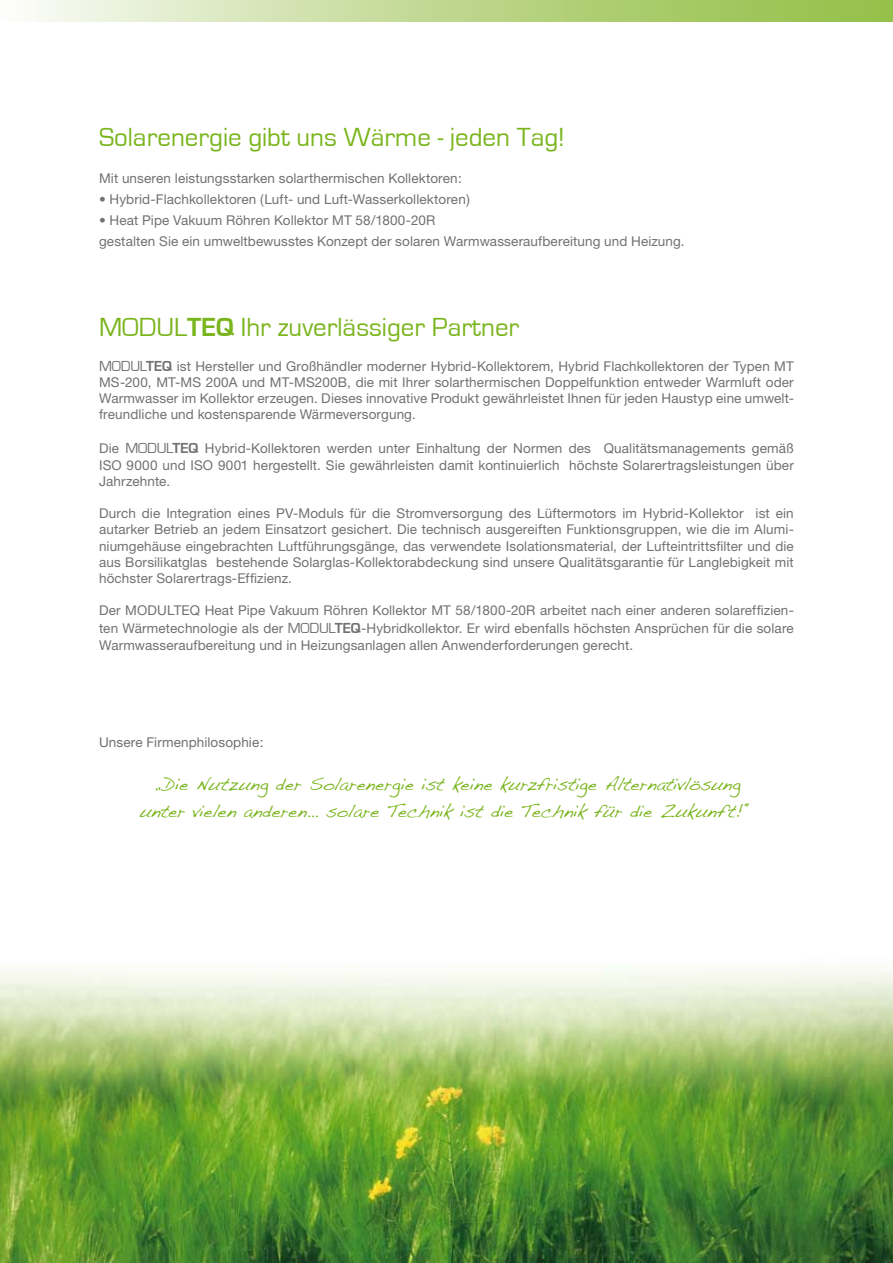
<style>
.page{position:relative;width:893px;height:1263px;background:#fff}
.page>*{position:absolute;margin:0;border:0;box-sizing:border-box;transform-origin:0 0}
.t1{font:27px "Eurostile";color:#7ab51d}
.t2{font:18px/27px "Handwriting Dakota";letter-spacing:-.01em;color:#7ab51d;text-align:center}
.t3{font:13.5px/16.2px "Helvetica Neue";letter-spacing:.01em;color:#707173;text-align:justify}
.s1{font-weight:700}
.s2{font-family:"Eurostile";font-size:15px}
.s3{font-family:"Eurostile";font-weight:700;font-size:15px}
</style>
<div class="page">
<div style="left:0;top:0;width:893px;height:22px;background:linear-gradient(to right,#f7f9f1,#8dbb3c)"></div>
<img style="left:0;top:971px;width:893px;height:292px">
<h1 class="t1" style="left:99px;top:122px;width:467px">Solarenergie gibt uns Wärme - jeden Tag!</h1>
<p class="t3" style="left:99px;top:170px;width:364px">Mit unseren leistungsstarken solarthermischen Kollektoren:</p>
<p class="t3" style="left:99px;top:191px;width:372px">• Hybrid-Flachkollektoren (Luft- und Luft-Wasserkollektoren)</p>
<p class="t3" style="left:99px;top:209px;width:587px;line-height:21px">• Heat Pipe Vakuum Röhren Kollektor MT 58/1800-20R<br>gestalten Sie ein umweltbewusstes Konzept der solaren Warmwasseraufbereitung und Heizung.</p>
<h1 class="t1" style="left:99px;top:313px;width:422px">MODUL<span class="s1">TEQ</span> Ihr zuverlässiger Partner</h1>
<p class="t3" style="left:99px;top:357px;width:696px"><span class="s2">MODUL</span><span class="s3">TEQ</span> ist Hersteller und Großhändler moderner Hybrid-Kollektorem, Hybrid Flachkollektoren der Typen MT MS-200, MT-MS 200A und MT-MS200B, die mit Ihrer solarthermischen Doppelfunktion entweder Warmluft oder Warmwasser im Kollektor erzeugen. Dieses innovative Produkt gewährleistet Ihnen für jeden Haustyp eine umwelt&shy;freundliche und kostensparende Wärmeversorgung.</p>
<p class="t3" style="left:99px;top:440px;width:696px">Die <span class="s2">MODUL</span><span class="s3">TEQ</span> Hybrid-Kollektoren werden unter Einhaltung der Normen des Qualitätsmanagements gemäß ISO 9000 und ISO 9001 hergestellt. Sie gewährleisten damit kontinuierlich höchste Solarertragsleistungen über Jahrzehnte.</p>
<p class="t3" style="left:99px;top:505px;width:696px">Durch die Integration eines PV-Moduls für die Stromversorgung des Lüftermotors im Hybrid-Kollektor ist ein autarker Betrieb an jedem Einsatzort gesichert. Die technisch ausgereiften Funktionsgruppen, wie die im Alumi&shy;niumgehäuse eingebrachten Luftführungsgänge, das verwendete Isolationsmaterial, der Lufteintrittsfilter und die aus Borsilikatglas bestehende Solarglas-Kollektorabdeckung sind unsere Qualitätsgarantie für Langlebigkeit mit höchster Solarertrags-Effizienz.</p>
<p class="t3" style="left:99px;top:601px;width:696px;line-height:18px">Der MODULTEQ Heat Pipe Vakuum Röhren Kollektor MT 58/1800-20R arbeitet nach einer anderen solareffizien&shy;ten Wärmetechnologie als der <span class="s2">MODUL</span><span class="s3">TEQ</span>-Hybridkollektor. Er wird ebenfalls höchsten Ansprüchen für die solare</p>
<p class="t3" style="left:99px;top:636px;width:536px">Warmwasseraufbereitung und in Heizungsanlagen allen Anwenderforderungen gerecht.</p>
<p class="t3" style="left:99px;top:734px;width:166px">Unsere Firmenphilosophie:</p>
<h2 class="t2" style="left:139px;top:770px;width:616px">„Die Nutzung der Solarenergie ist keine kurzfristige Alternativlösung unter vielen anderen… solare Technik ist die Technik für die Zukunft!“</h2>
</div>
